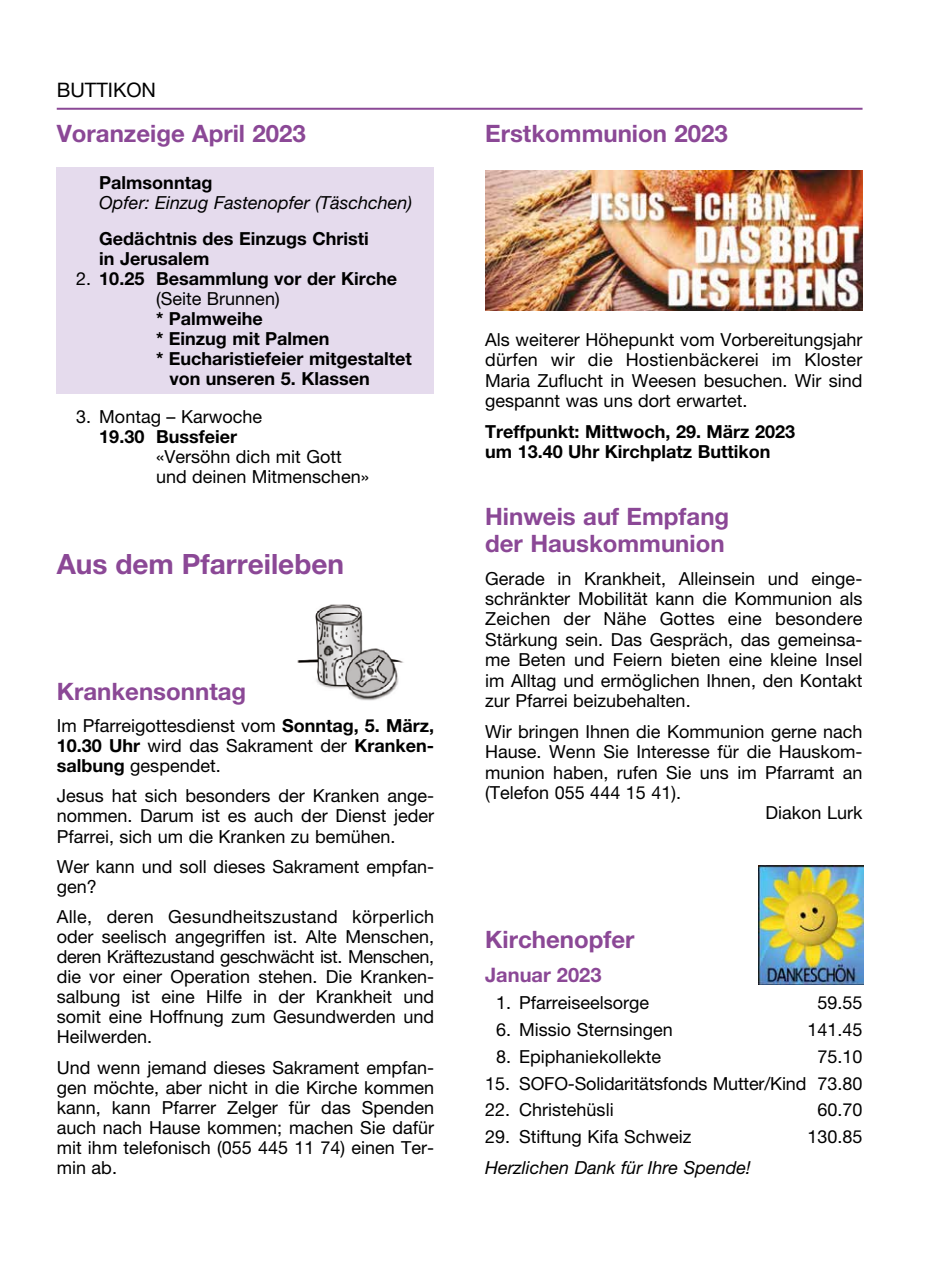
<style>
.page{position:relative;width:942px;height:1276px;background:#fff}
.page>*{position:absolute;margin:0;border:0;box-sizing:border-box;transform-origin:0 0}
.t1{font:700 28px "Helvetica Neue LT Pro";color:#8b4896}
.t2{font:700 24px/26.4px "Helvetica Neue LT Pro";color:#8b4896}
.t3{font:700 20px "Helvetica Neue LT Pro";color:#8b4896}
.t4{font:20px "Helvetica Neue LT Pro";color:#000}
.t5{font:18px/20px "Helvetica Neue LT Pro";color:#000;text-align:justify}
.t6{font:700 18px/20px "Helvetica Neue LT Pro";color:#000}
.t7{font:italic 18px "Helvetica Neue LT Pro";color:#000}
.s1{font-weight:400}
.s2{font-weight:700}
</style>
<div class="page">
<hr style="left:57px;top:108px;width:805px;height:2px;background:#8b4896">
<div style="left:57px;top:167px;width:377px;height:227px;background:#e5dbed"></div>
<img style="left:485px;top:170px;width:377px;height:140px">
<img style="left:297px;top:604px;width:107px;height:97px">
<img style="left:758px;top:866px;width:104px;height:118px">
<p class="t4" style="left:57px;top:78px;width:101px">BUTTIKON</p>
<h2 class="t2" style="left:57px;top:120px;width:250px">Voranzeige April 2023</h2>
<p class="t6" style="left:99px;top:172px;width:114px">Palmsonntag</p>
<p class="t7" style="left:99px;top:192px;width:314px">Opfer: Einzug Fastenopfer (Täschchen)</p>
<p class="t6" style="left:99px;top:228px;width:271px">Gedächtnis des Einzugs Christi in Jerusalem</p>
<p class="t6" style="left:156px;top:268px;width:242px;text-indent:-80px"><span class="s1">2.</span> 10.25 Besammlung vor der Kirche <span class="s1">(Seite Brunnen)</span></p>
<p class="t6" style="left:156px;top:308px;width:108px">* Palmweihe</p>
<p class="t6" style="left:156px;top:328px;width:175px">* Einzug mit Palmen</p>
<p class="t6" style="left:156px;top:348px;width:257px">* Eucharistiefeier mitgestaltet</p>
<p class="t6" style="left:169px;top:368px;width:202px">von unseren 5. Klassen</p>
<p class="t5" style="left:76px;top:406px;width:187px">3. Montag – Karwoche</p>
<p class="t6" style="left:99px;top:426px;width:139px">19.30 Bussfeier</p>
<p class="t5" style="left:156px;top:446px;width:214px">«Versöhn dich mit Gott und deinen Mitmenschen»</p>
<h1 class="t1" style="left:57px;top:546px;width:289px">Aus dem Pfarreileben</h1>
<h2 class="t2" style="left:57px;top:677px;width:191px">Krankensonntag</h2>
<p class="t5" style="left:57px;top:715px;width:379px">Im Pfarreigottesdienst vom <span class="s2">Sonntag, 5. März, 10.30 Uhr</span> wird das Sakrament der <span class="s2">Kranken&shy;salbung</span> gespendet.</p>
<p class="t5" style="left:57px;top:786px;width:379px">Jesus hat sich besonders der Kranken ange&shy;nommen. Darum ist es auch der Dienst jeder Pfarrei, sich um die Kranken zu bemühen.</p>
<p class="t5" style="left:57px;top:856px;width:379px">Wer kann und soll dieses Sakrament empfan&shy;gen?</p>
<p class="t5" style="left:57px;top:906px;width:379px">Alle, deren Gesundheitszustand körperlich oder seelisch angegriffen ist. Alte Menschen, deren Kräftezustand geschwächt ist. Menschen, die vor einer Operation stehen. Die Kranken&shy;salbung ist eine Hilfe in der Krankheit und somit eine Hoffnung zum Gesundwerden und Heilwerden.</p>
<p class="t5" style="left:57px;top:1057px;width:379px">Und wenn jemand dieses Sakrament empfan&shy;gen möchte, aber nicht in die Kirche kommen kann, kann Pfarrer Zelger für das Spenden auch nach Hause kommen; machen Sie dafür mit ihm telefonisch (055 445 11 74) einen Ter&shy;min ab.</p>
<h2 class="t2" style="left:485px;top:120px;width:244px">Erstkommunion 2023</h2>
<p class="t5" style="left:485px;top:329px;width:379px">Als weiterer Höhepunkt vom Vorbereitungsjahr dürfen wir die Hostienbäckerei im Kloster Maria Zuflucht in Weesen besuchen. Wir sind gespannt was uns dort erwartet.</p>
<p class="t6" style="left:485px;top:421px;width:311px">Treffpunkt: Mittwoch, 29. März 2023 um 13.40 Uhr Kirchplatz Buttikon</p>
<h2 class="t2" style="left:485px;top:503px;width:245px">Hinweis auf Empfang der Hauskommunion</h2>
<p class="t5" style="left:485px;top:568px;width:379px">Gerade in Krankheit, Alleinsein und einge&shy;schränkter Mobilität kann die Kommunion als Zeichen der Nähe Gottes eine besondere Stärkung sein. Das Gespräch, das gemeinsa&shy;me Beten und Feiern bieten eine kleine Insel im Alltag und ermöglichen Ihnen, den Kontakt zur Pfarrei beizubehalten.</p>
<p class="t5" style="left:485px;top:721px;width:378px">Wir bringen Ihnen die Kommunion gerne nach</p>
<p class="t5" style="left:485px;top:741px;width:377px">Hause. Wenn Sie Interesse für die Hauskom-</p>
<p class="t5" style="left:485px;top:762px;width:379px">munion haben, rufen Sie uns im Pfarramt an</p>
<p class="t5" style="left:485px;top:782px;width:197px">(Telefon 055 444 15 41).</p>
<p class="t5" style="left:765px;top:802px;width:98px">Diakon Lurk</p>
<h2 class="t2" style="left:485px;top:925px;width:151px">Kirchenopfer</h2>
<p class="t3" style="left:485px;top:963px;width:118px">Januar 2023</p>
<p class="t5" style="left:496px;top:992px;width:154px">1. Pfarreiseelsorge</p>
<p class="t5" style="left:817px;top:992px;width:47px">59.55</p>
<p class="t5" style="left:496px;top:1019px;width:178px">6. Missio Sternsingen</p>
<p class="t5" style="left:807px;top:1019px;width:57px">141.45</p>
<p class="t5" style="left:496px;top:1046px;width:166px">8. Epiphaniekollekte</p>
<p class="t5" style="left:817px;top:1046px;width:47px">75.10</p>
<p class="t5" style="left:485px;top:1073px;width:379px">15. SOFO-Solidaritätsfonds Mutter/Kind 73.80</p>
<p class="t5" style="left:485px;top:1099px;width:130px">22. Christehüsli</p>
<p class="t5" style="left:817px;top:1099px;width:47px">60.70</p>
<p class="t5" style="left:485px;top:1126px;width:207px">29. Stiftung Kifa Schweiz</p>
<p class="t5" style="left:807px;top:1126px;width:57px">130.85</p>
<p class="t7" style="left:485px;top:1156px;width:267px">Herzlichen Dank für Ihre Spende!</p>
</div>
